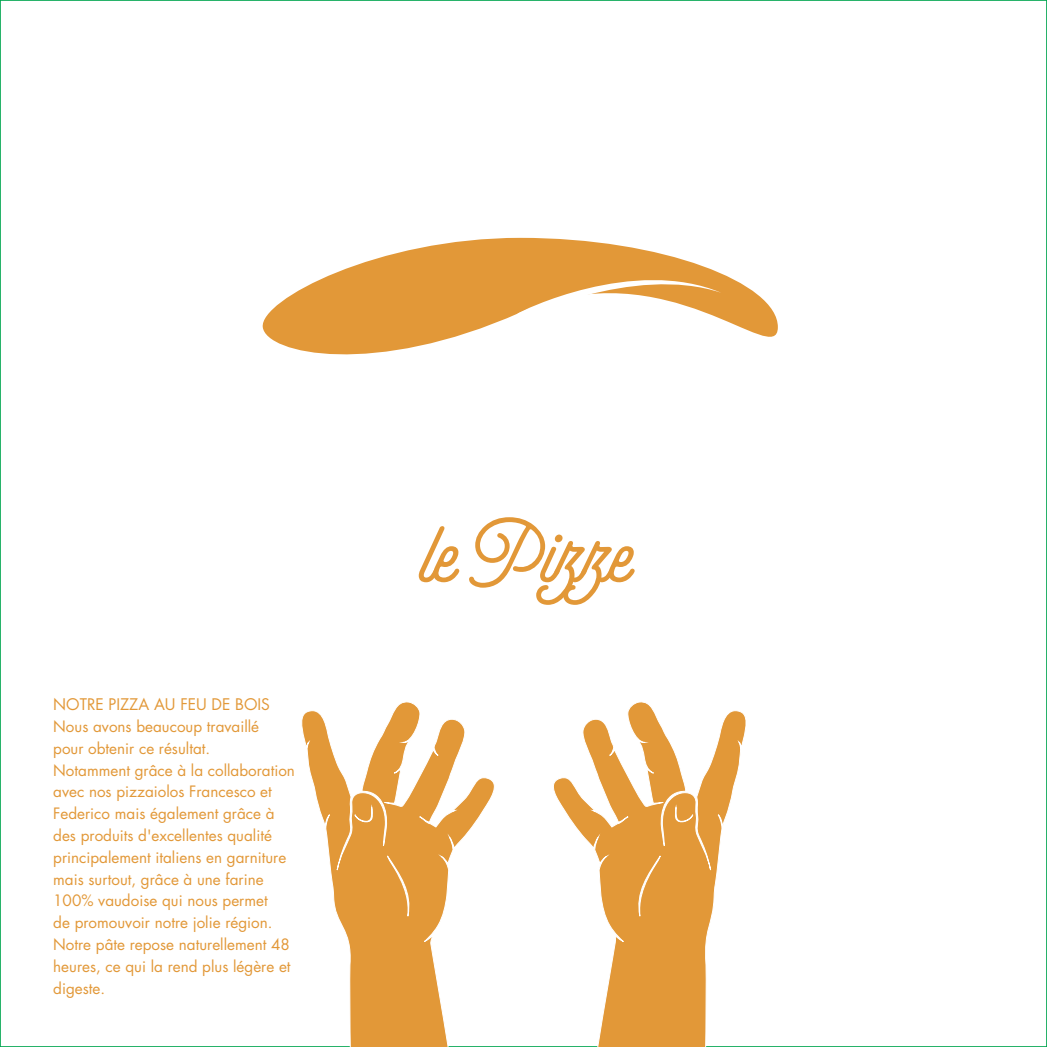
<style>
.page{position:relative;width:1047px;height:1047px;background:#fff}
.page>*{position:absolute;margin:0;border:0;box-sizing:border-box;transform-origin:0 0}
.t1{font:900 90.3px "Selfie";color:#e29838}
.t2{font:15.58px "Futura Std";color:#e29838}
.t3{font:15.22px/21.9px "Futura Std";color:#e29838}
</style>
<div class="page">
<svg style="left:295px;top:702px;width:207px;height:345px"></svg>
<svg style="left:546px;top:702px;width:207px;height:345px"></svg>
<svg style="left:262px;top:238px;width:516px;height:117px;fill:#e29838"></svg>
<svg style="left:517px;top:256px;width:204px;height:64px"></svg>
<p class="t2" style="left:53px;top:694px;width:218px">NOTRE PIZZA AU FEU DE BOIS</p>
<p class="t3" style="left:53px;top:715px;width:243px">Nous avons beaucoup travaillé<br>pour obtenir ce résultat.<br>Notamment grâce à la collaboration avec nos pizzaiolos Francesco et<br>Federico mais également grâce à des produits d'excellentes qualité principalement italiens en garniture mais surtout, grâce à une farine<br>100% vaudoise qui nous permet<br>de promouvoir notre jolie région.<br>Notre pâte repose naturellement 48 heures, ce qui la rend plus légère et digeste.</p>
<h1 class="t1" style="left:421px;top:497px;width:211px">le Pizze</h1>
</div>
